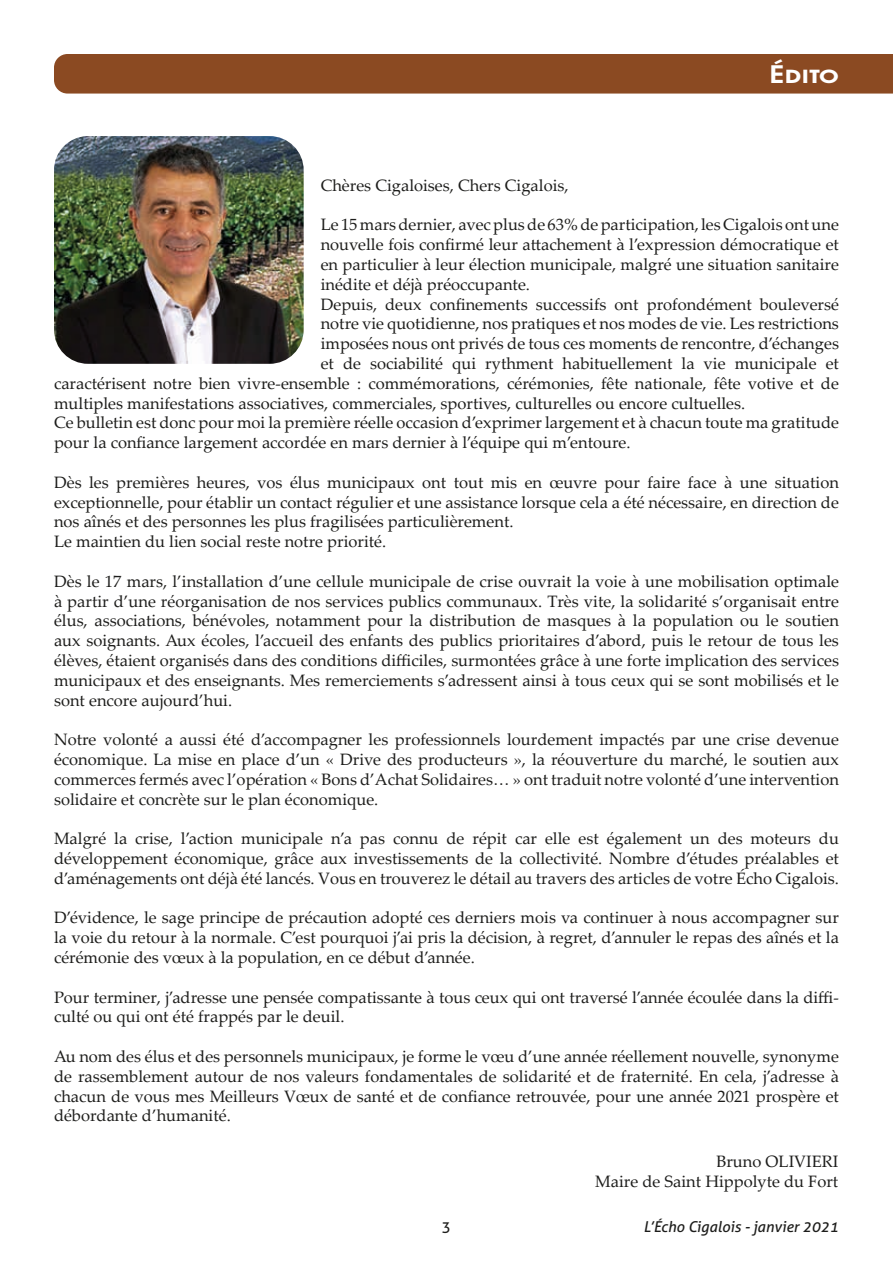
<style>
.page{position:relative;width:893px;height:1263px;background:#fff}
.page>*{position:absolute;margin:0;border:0;box-sizing:border-box;transform-origin:0 0}
.t1{font:700 24px "Te X Gyre Adventor";color:#fff;scale:1.2 1}
.t2{font:16.5px/19.8px "Palatino Linotype";color:#1d1d1b;text-align:justify}
.t3{font:italic 15px "Aller";color:#1d1d1b}
.t4{font:15px "Aller";color:#1d1d1b}
</style>
<div class="page">
<img style="left:54px;top:136px;width:250px;height:228px">
<div style="left:54px;top:54px;width:839px;height:40px;background:#8b4a22"></div>
<h1 class="t1" style="left:769px;top:53px;width:60px">Édito</h1>
<p class="t2" style="left:321px;top:175px;width:249px">Chères Cigaloises, Chers Cigalois,</p>
<p class="t2" style="left:321px;top:214px;width:520px">Le 15 mars dernier, avec plus de 63% de participation, les Cigalois ont une</p>
<p class="t2" style="left:321px;top:234px;width:520px">nouvelle fois confirmé leur attachement à l’expression démocratique et</p>
<p class="t2" style="left:321px;top:254px;width:520px">en particulier à leur élection municipale, malgré une situation sanitaire</p>
<p class="t2" style="left:321px;top:274px;width:211px">inédite et déjà préoccupante.</p>
<p class="t2" style="left:321px;top:293px;width:520px">Depuis, deux confinements successifs ont profondément bouleversé</p>
<p class="t2" style="left:321px;top:313px;width:520px">notre vie quotidienne, nos pratiques et nos modes de vie. Les restrictions</p>
<p class="t2" style="left:321px;top:333px;width:520px">imposées nous ont privés de tous ces moments de rencontre, d’échanges</p>
<p class="t2" style="left:321px;top:353px;width:520px">et de sociabilité qui rythment habituellement la vie municipale et</p>
<p class="t2" style="left:54px;top:373px;width:786px">caractérisent notre bien vivre-ensemble : commémorations, cérémonies, fête nationale, fête votive et de</p>
<p class="t2" style="left:54px;top:392px;width:693px">multiples manifestations associatives, commerciales, sportives, culturelles ou encore cultuelles.</p>
<p class="t2" style="left:54px;top:412px;width:786px">Ce bulletin est donc pour moi la première réelle occasion d’exprimer largement et à chacun toute ma gratitude</p>
<p class="t2" style="left:54px;top:432px;width:578px">pour la confiance largement accordée en mars dernier à l’équipe qui m’entoure.</p>
<p class="t2" style="left:54px;top:472px;width:786px;text-align:left">Dès les premières heures, vos élus municipaux ont tout mis en œuvre pour faire face à une situation exceptionnelle, pour établir un contact régulier et une assistance lorsque cela a été nécessaire, en direction de nos aînés et des personnes les plus fragilisées particulièrement.<br>Le maintien du lien social reste notre priorité.</p>
<p class="t2" style="left:54px;top:571px;width:786px">Dès le 17 mars, l’installation d’une cellule municipale de crise ouvrait la voie à une mobilisation optimale à partir d’une réorganisation de nos services publics communaux. Très vite, la solidarité s’organisait entre élus, associations, bénévoles, notamment pour la distribution de masques à la population ou le soutien aux soignants. Aux écoles, l’accueil des enfants des publics prioritaires d’abord, puis le retour de tous les élèves, étaient organisés dans des conditions difficiles, surmontées grâce à une forte implication des services municipaux et des enseignants. Mes remerciements s’adressent ainsi à tous ceux qui se sont mobilisés et le sont encore aujourd’hui.</p>
<p class="t2" style="left:54px;top:729px;width:786px">Notre volonté a aussi été d’accompagner les professionnels lourdement impactés par une crise devenue économique. La mise en place d’un « Drive des producteurs », la réouverture du marché, le soutien aux commerces fermés avec l’opération « Bons d’Achat Solidaires… » ont traduit notre volonté d’une intervention solidaire et concrète sur le plan économique.</p>
<p class="t2" style="left:54px;top:828px;width:786px">Malgré la crise, l’action municipale n’a pas connu de répit car elle est également un des moteurs du développement économique, grâce aux investissements de la collectivité. Nombre d’études préalables et d’aménagements ont déjà été lancés. Vous en trouverez le détail au travers des articles de votre Écho Cigalois.</p>
<p class="t2" style="left:54px;top:907px;width:786px">D’évidence, le sage principe de précaution adopté ces derniers mois va continuer à nous accompagner sur la voie du retour à la normale. C’est pourquoi j’ai pris la décision, à regret, d’annuler le repas des aînés et la cérémonie des vœux à la population, en ce début d’année.</p>
<p class="t2" style="left:54px;top:986px;width:786px">Pour terminer, j’adresse une pensée compatissante à tous ceux qui ont traversé l’année écoulée dans la diffi&shy;culté ou qui ont été frappés par le deuil.</p>
<p class="t2" style="left:54px;top:1046px;width:786px">Au nom des élus et des personnels municipaux, je forme le vœu d’une année réellement nouvelle, synonyme de rassemblement autour de nos valeurs fondamentales de solidarité et de fraternité. En cela, j’adresse à chacun de vous mes Meilleurs Vœux de santé et de confiance retrouvée, pour une année 2021 prospère et débordante d’humanité.</p>
<p class="t2" style="left:595px;top:1151px;width:245px;text-align:right">Bruno OLIVIERI<br>Maire de Saint Hippolyte du Fort</p>
<p class="t4" style="left:442px;top:1217px;width:10px">3</p>
<p class="t3" style="left:644px;top:1217px;width:196px">L’Écho Cigalois - janvier 2021</p>
</div>
